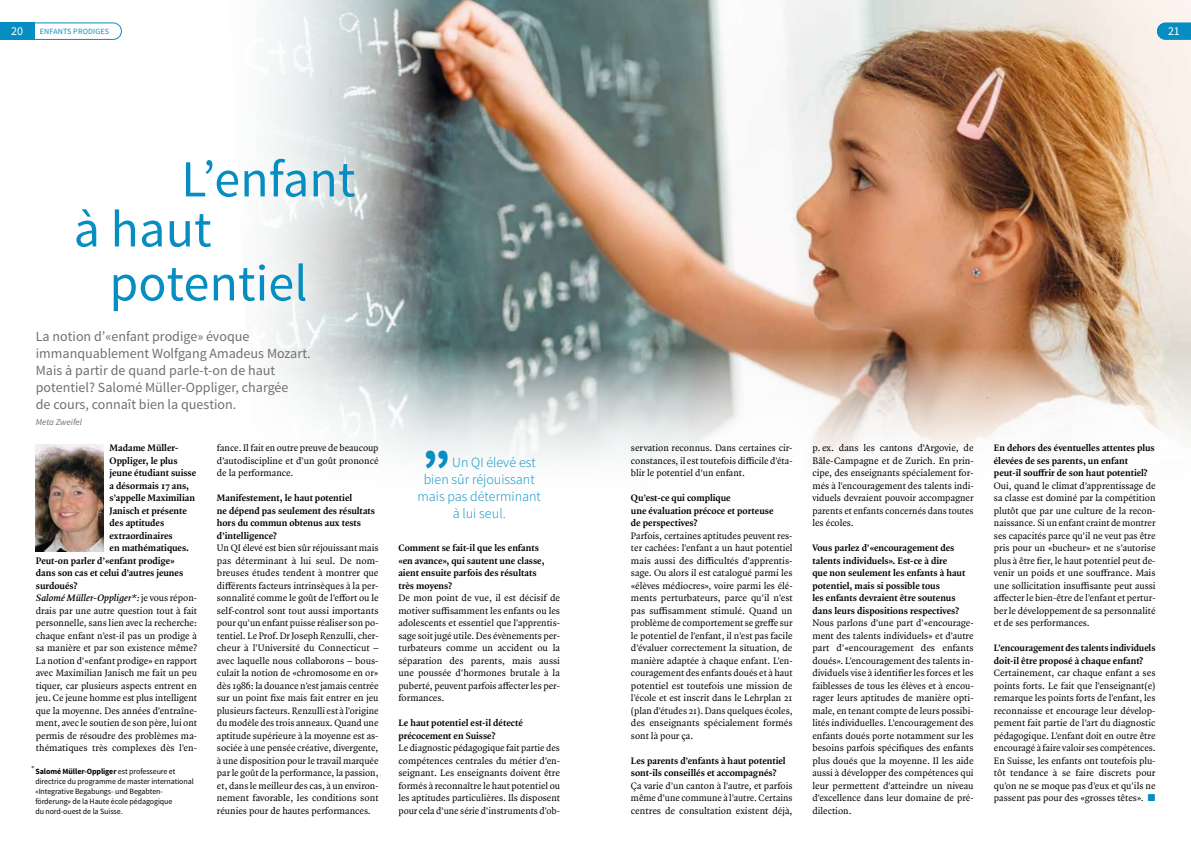
<style>
.page{position:relative;width:1191px;height:842px;background:#fff}
.page>*{position:absolute;margin:0;border:0;box-sizing:border-box;transform-origin:0 0}
.t1{font:52px/50px "Source Sans Pro";color:#068ec2}
.t2{font:900 48px "Source Sans Pro";color:#068ec2}
.t3{font:14px/17px "Source Sans Pro";color:#706f6f}
.t4{font:300 14px "Source Sans Pro";color:#068ec2}
.t5{font:12px "Source Sans Pro";color:#fff}
.t6{font:10px/12.5px "Quadraat OT";color:#000;text-align:justify}
.t7{font:700 10px/12.5px "Quadraat OT";color:#000}
.t8{font:italic 600 10px "Quadraat OT";color:#000;scale:1.1 1}
.t9{font:italic 9px "Source Sans Pro";color:#706f6f}
.t10{font:8px/10px "Source Sans Pro";letter-spacing:-.01em;color:#000}
.t11{font:8px "Source Sans Pro";letter-spacing:.02em;color:#068ec2}
.s1{font-weight:400;font-style:normal}
.s2{font-weight:700}
.s3{color:#068ec2}
</style>
<div class="page">
<img style="left:434px;top:0;width:757px;height:347px">
<svg style="left:35px;top:347px;width:1156px;height:166px"></svg>
<svg style="left:184px;top:0;width:250px;height:506px"></svg>
<svg style="left:0;top:22px;width:122px;height:18px"></svg>
<div style="left:0;top:23px;width:34px;height:17px;background:#068ec2"></div>
<svg style="left:184px;top:132px;width:196px;height:205px"></svg>
<img style="left:36px;top:445px;width:68px;height:106px">
<svg style="left:1157px;top:23px;width:34px;height:17px"></svg>
<p class="t5" style="left:11px;top:23px;width:13px">20</p>
<p class="t11" style="left:40px;top:26px;width:71px">ENFANTS PRODIGES</p>
<h1 class="t1" style="left:73px;top:155px;width:283px;text-indent:108px">L’enfant à haut</h1>
<h1 class="t1" style="left:109px;top:259px;width:200px">potentiel</h1>
<h3 class="t3" style="left:36px;top:328px;width:276px">La notion d’«enfant prodige» évoque immanquablement Wolfgang Amadeus Mozart.<br>Mais à partir de quand parle-t-on de haut potentiel? Salomé Müller-Oppliger, chargée<br>de cours, connaît bien la question.</h3>
<p class="t9" style="left:36px;top:416px;width:48px">Meta Zweifel</p>
<p class="t7" style="left:110px;top:441px;width:70px">Madame Müller-</p>
<p class="t7" style="left:110px;top:454px;width:70px">Oppliger, le plus</p>
<p class="t7" style="left:110px;top:466px;width:88px">jeune étudiant suisse</p>
<p class="t7" style="left:110px;top:479px;width:81px">a désormais 17 ans,</p>
<p class="t7" style="left:110px;top:491px;width:87px">s’appelle Maximilian</p>
<p class="t7" style="left:110px;top:504px;width:79px">Janisch et présente</p>
<p class="t7" style="left:110px;top:516px;width:56px">des aptitudes</p>
<p class="t7" style="left:110px;top:529px;width:65px">extraordinaires</p>
<p class="t7" style="left:110px;top:541px;width:81px">en mathématiques.</p>
<p class="t7" style="left:36px;top:554px;width:140px">Peut-on parler d’«enfant prodige»</p>
<p class="t7" style="left:36px;top:566px;width:149px">dans son cas et celui d’autres jeunes</p>
<p class="t7" style="left:36px;top:579px;width:43px">surdoués?</p>
<p class="t8" style="left:36px;top:591px;width:148px">Salomé Müller-Oppliger*:<span class="s1">je vous répon-</span></p>
<p class="t6" style="left:36px;top:604px;width:163px">drais par une autre question tout à fait</p>
<p class="t6" style="left:36px;top:616px;width:163px">personnelle, sans lien avec la recherche:</p>
<p class="t6" style="left:36px;top:629px;width:163px">chaque enfant n’est-il pas un prodige à</p>
<p class="t6" style="left:36px;top:641px;width:163px">sa manière et par son existence même?</p>
<p class="t6" style="left:36px;top:654px;width:163px">La notion d’«enfant prodige» en rapport</p>
<p class="t6" style="left:36px;top:666px;width:163px">avec Maximilian Janisch me fait un peu</p>
<p class="t6" style="left:36px;top:679px;width:163px">tiquer, car plusieurs aspects entrent en</p>
<p class="t6" style="left:36px;top:691px;width:163px">jeu. Ce jeune homme est plus intelligent</p>
<p class="t6" style="left:36px;top:704px;width:163px">que la moyenne. Des années d’entraîne-</p>
<p class="t6" style="left:36px;top:716px;width:163px">ment, avec le soutien de son père, lui ont</p>
<p class="t6" style="left:36px;top:729px;width:163px">permis de résoudre des problèmes ma-</p>
<p class="t6" style="left:36px;top:741px;width:163px">thématiques très complexes dès l’en-</p>
<p class="t10" style="left:35px;top:766px;width:160px;text-indent:-5px"><sup>*</sup> <span class="s2">Salomé Müller-Oppliger</span> est professeure et directrice du programme de master international «Integrative Begabungs- und Begabten&shy;förderung» de la Haute école pédagogique<br>du nord-ouest de la Suisse.</p>
<p class="t6" style="left:217px;top:441px;width:163px">fance. Il fait en outre preuve de beaucoup d’autodiscipline et d’un goût prononcé de la performance.</p>
<p class="t7" style="left:217px;top:491px;width:160px">Manifestement, le haut potentiel<br>ne dépend pas seulement des résultats hors du commun obtenus aux tests d’intelligence?</p>
<p class="t6" style="left:217px;top:541px;width:163px">Un QI élevé est bien sûr réjouissant mais pas déterminant à lui seul. De nom&shy;breuses études tendent à montrer que différents facteurs intrinsèques à la per&shy;sonnalité comme le goût de l’effort ou le self-control sont tout aussi importants pour qu’un enfant puisse réaliser son po&shy;tentiel. Le Prof. Dr Joseph Renzulli, cher&shy;cheur à l’Université du Connecticut – avec laquelle nous collaborons – bous&shy;culait la notion de «chromosome en or» dès 1986: la douance n’est jamais centrée sur un point fixe mais fait entrer en jeu plusieurs facteurs. Renzulli est à l’origine du modèle des trois anneaux. Quand une aptitude supérieure à la moyenne est as&shy;sociée à une pensée créative, divergente, à une disposition pour le travail marquée par le goût de la performance, la passion, et, dans le meilleur des cas, à un environ&shy;nement favorable, les conditions sont réunies pour de hautes performances.</p>
<p class="t7" style="left:398px;top:541px;width:148px">Comment se fait-il que les enfants «en avance», qui sautent une classe, aient ensuite parfois des résultats très moyens?</p>
<h2 class="t2" style="left:422px;top:437px;width:29px">”</h2>
<h3 class="t4" style="left:452px;top:454px;width:85px">Un QI élevé est</h3>
<h3 class="t4" style="left:424px;top:471px;width:113px">bien sûr réjouissant</h3>
<h3 class="t4" style="left:417px;top:488px;width:125px">mais pas déterminant</h3>
<h3 class="t4" style="left:453px;top:505px;width:55px">à lui seul.</h3>
<p class="t6" style="left:398px;top:591px;width:163px">De mon point de vue, il est décisif de motiver suffisamment les enfants ou les adolescents et essentiel que l’apprentis&shy;sage soit jugé utile. Des évènements per&shy;turbateurs comme un accident ou la séparation des parents, mais aussi une poussée d’hormones brutale à la puberté, peuvent parfois affecter les per&shy;formances.</p>
<p class="t7" style="left:398px;top:716px;width:126px">Le haut potentiel est-il détecté précocement en Suisse?</p>
<p class="t6" style="left:398px;top:741px;width:163px">Le diagnostic pédagogique fait partie des compétences centrales du métier d’en&shy;seignant. Les enseignants doivent être formés à reconnaître le haut potentiel ou les aptitudes particulières. Ils disposent pour cela d’une série d’instruments d’ob-</p>
<p class="t5" style="left:1168px;top:23px;width:13px">21</p>
<p class="t6" style="left:631px;top:441px;width:163px">servation reconnus. Dans certaines cir&shy;constances, il est toutefois difficile d’éta&shy;blir le potentiel d’un enfant.</p>
<p class="t7" style="left:631px;top:491px;width:144px">Qu’est-ce qui complique<br>une évaluation précoce et porteuse de perspectives?</p>
<p class="t6" style="left:631px;top:529px;width:163px">Parfois, certaines aptitudes peuvent res&shy;ter cachées: l’enfant a un haut potentiel mais aussi des difficultés d’apprentis&shy;sage. Ou alors il est catalogué parmi les «élèves médiocres», voire parmi les élé&shy;ments perturbateurs, parce qu’il n’est pas suffisamment stimulé. Quand un problème de comportement se greffe sur le potentiel de l’enfant, il n’est pas facile d’évaluer correctement la situation, de manière adaptée à chaque enfant. L’en&shy;couragement des enfants doués et à haut potentiel est toutefois une mission de l’école et est inscrit dans le Lehrplan 21 (plan d’études 21). Dans quelques écoles, des enseignants spécialement formés sont là pour ça.</p>
<p class="t7" style="left:631px;top:754px;width:156px">Les parents d’enfants à haut potentiel sont-ils conseillés et accompagnés?</p>
<p class="t6" style="left:631px;top:779px;width:163px">Ça varie d’un canton à l’autre, et parfois même d’une commune à l’autre. Certains centres de consultation existent déjà,</p>
<p class="t6" style="left:812px;top:441px;width:163px">p. ex. dans les cantons d’Argovie, de Bâle-Campagne et de Zurich. En prin&shy;cipe, des enseignants spécialement for&shy;més à l’encouragement des talents indi&shy;viduels devraient pouvoir accompagner parents et enfants concernés dans toutes les écoles.</p>
<p class="t7" style="left:812px;top:541px;width:154px">Vous parlez d’«encouragement des talents individuels». Est-ce à dire<br>que non seulement les enfants à haut potentiel, mais si possible tous<br>les enfants devraient être soutenus dans leurs dispositions respectives?</p>
<p class="t6" style="left:812px;top:616px;width:163px">Nous parlons d’une part d’«encourage&shy;ment des talents individuels» et d’autre part d’«encouragement des enfants doués». L’encouragement des talents in&shy;dividuels vise à identifier les forces et les faiblesses de tous les élèves et à encou&shy;rager leurs aptitudes de manière opti&shy;male, en tenant compte de leurs possibi&shy;lités individuelles. L’encouragement des enfants doués porte notamment sur les besoins parfois spécifiques des enfants plus doués que la moyenne. Il les aide aussi à développer des compétences qui leur permettent d’atteindre un niveau d’excellence dans leur domaine de pré&shy;dilection.</p>
<p class="t7" style="left:994px;top:441px;width:162px">En dehors des éventuelles attentes plus élevées de ses parents, un enfant peut-il souffrir de son haut potentiel?</p>
<p class="t6" style="left:994px;top:479px;width:163px">Oui, quand le climat d’apprentissage de sa classe est dominé par la compétition plutôt que par une culture de la recon&shy;naissance. Si un enfant craint de montrer ses capacités parce qu’il ne veut pas être pris pour un «bucheur» et ne s’autorise plus à être fier, le haut potentiel peut de&shy;venir un poids et une souffrance. Mais une sollicitation insuffisante peut aussi affecter le bien-être de l’enfant et pertur&shy;ber le développement de sa personnalité et de ses performances.</p>
<p class="t7" style="left:994px;top:641px;width:163px">L’encouragement des talents individuels doit-il être proposé à chaque enfant?</p>
<p class="t6" style="left:994px;top:666px;width:163px">Certainement, car chaque enfant a ses points forts. Le fait que l’enseignant(e) remarque les points forts de l’enfant, les reconnaisse et encourage leur dévelop&shy;pement fait partie de l’art du diagnostic pédagogique. L’enfant doit en outre être encouragé à faire valoir ses compétences.<br>En Suisse, les enfants ont toutefois plu&shy;tôt tendance à se faire discrets pour qu’on ne se moque pas d’eux et qu’ils ne passent pas pour des «grosses têtes». <span class="s3">■</span></p>
</div>
